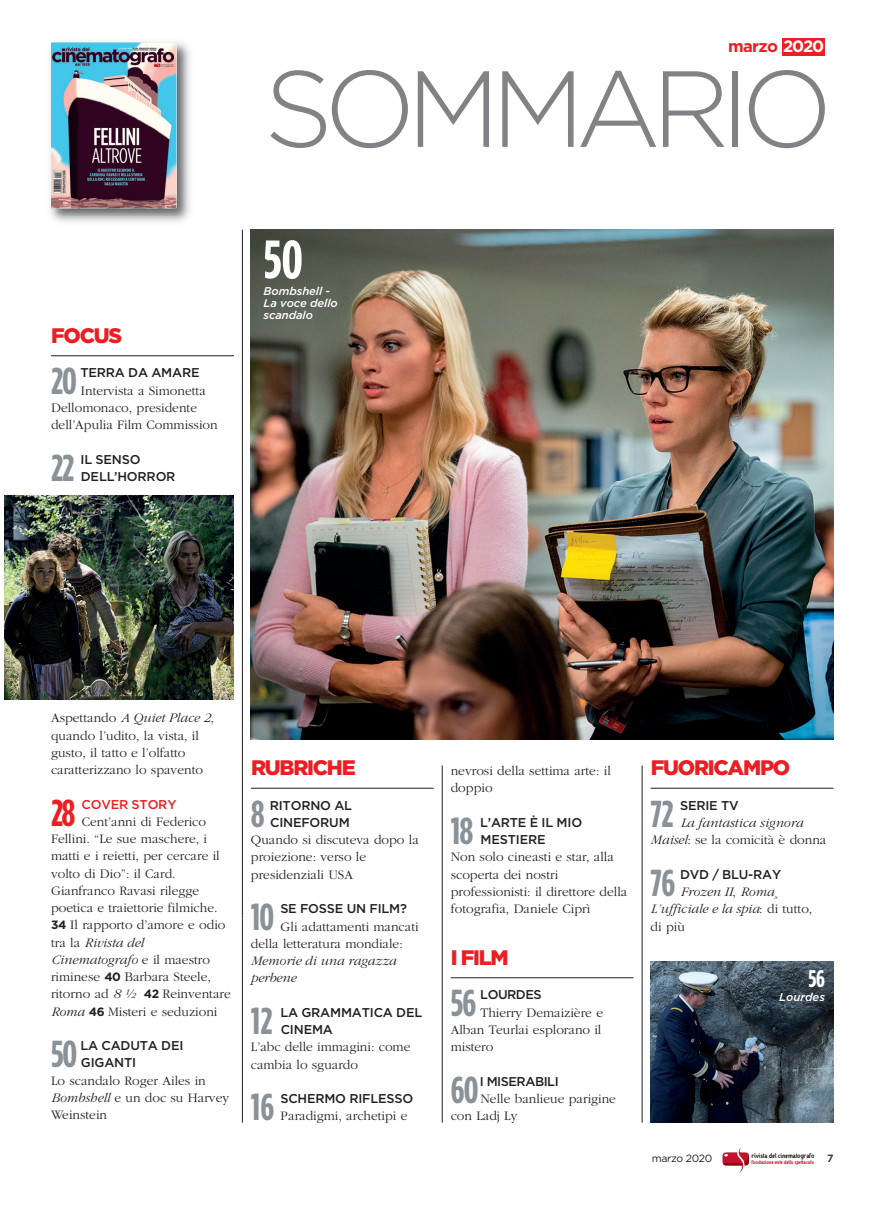
<style>
.page{position:relative;width:893px;height:1212px;background:#fff}
.page>*{position:absolute;margin:0;border:0;box-sizing:border-box;transform-origin:0 0}
.t1{font:300 108px "Gotham";letter-spacing:-.085em;color:#808285}
.t2{font:700 54px "Gotham Condensed";color:#fff}
.t3{font:700 37.5px "Gotham Condensed";letter-spacing:-.025em;color:#8a9297}
.t4{font:700 37.5px "Gotham Condensed";color:#ee1d23}
.t5{font:700 24px "Gotham Condensed";color:#fff}
.t6{font:900 21px "Gotham";letter-spacing:-.06em;color:#ee1d23}
.t7{font:700 16.5px "Gotham";letter-spacing:-.035em;color:#ee1d23}
.t8{font:300 13.5px/17.2px "Garamond";color:#231f20}
.t9{font:italic 300 13.5px/17.2px "Garamond";color:#231f20}
.t10{font:500 12.75px/17.2px "Gotham";letter-spacing:-.015em;color:#231f20}
.t11{font:500 12.75px "Gotham";letter-spacing:-.035em;color:#231f20}
.t12{font:500 12.75px "Gotham";letter-spacing:-.015em;color:#ee1d23}
.t13{font:italic 500 11.25px/12px "Gotham";letter-spacing:-.005em;color:#fff}
.t14{font:10.5px "Gotham";letter-spacing:-.035em;color:#231f20}
.t15{font:500 10.5px "Gotham";color:#231f20}
.t16{font:700 6.75px "DANOISE";letter-spacing:-.05em;color:#231f20}
.t17{font:700 5.25px "DANOISE";letter-spacing:-.045em;color:#c3102e}
.s1{color:#fff}
.s2{font-style:italic}
.s3{font-family:"Gotham";font-weight:700;font-size:12px}
.s4{font-style:normal}
</style>
<div class="page">
<hr style="left:442px;top:765px;width:1px;height:358px;background:#231f20">
<img style="left:251px;top:230px;width:582px;height:510px">
<hr style="left:251px;top:788px;width:183px;height:1px;background:#231f20">
<hr style="left:451px;top:977px;width:183px;height:1px;background:#231f20">
<hr style="left:651px;top:788px;width:182px;height:1px;background:#231f20">
<img style="left:50px;top:42px;width:140px;height:180px">
<img style="left:176px;top:43px;width:1px;height:165px">
<img style="left:51px;top:43px;width:125px;height:165px">
<hr style="left:242px;top:230px;width:1px;height:688px;background:#231f20">
<hr style="left:642px;top:765px;width:1px;height:358px;background:#231f20">
<hr style="left:242px;top:918px;width:1px;height:205px;background:#231f20">
<hr style="left:51px;top:355px;width:183px;height:1px;background:#231f20">
<div style="left:782px;top:38px;width:43px;height:17px;background:#ee1d23"></div>
<img style="left:651px;top:961px;width:182px;height:162px">
<svg style="left:722px;top:1148px;width:27px;height:24px"></svg>
<img style="left:4px;top:495px;width:230px;height:204px">
<h3 class="t6" style="left:51px;top:327px;width:73px">FOCUS</h3>
<p class="t10" style="left:80px;top:365px;width:121px">TERRA DA AMARE</p>
<p class="t8" style="left:51px;top:383px;width:168px;text-indent:30px">Intervista a Simonetta<br>Dellomonaco, presidente dell’Apulia Film Commission</p>
<p class="t10" style="left:80px;top:451px;width:97px">IL SENSO<br>DELL’HORROR</p>
<h3 class="t3" style="left:51px;top:368px;width:27px">20</h3>
<h3 class="t3" style="left:51px;top:454px;width:25px">22</h3>
<p class="t7" style="left:728px;top:40px;width:98px">marzo <span class="s1">2020</span></p>
<h1 class="t1" style="left:264px;top:68px;width:570px">SOMMARIO</h1>
<h2 class="t2" style="left:263px;top:240px;width:41px">50</h2>
<p class="t13" style="left:264px;top:286px;width:76px">Bombshell -<br>La voce dello scandalo</p>
<p class="t8" style="left:51px;top:711px;width:165px">Aspettando <span class="s2">A Quiet Place 2</span>, quando l’udito, la vista, il gusto, il tatto e l’olfatto caratterizzano lo spavento</p>
<p class="t12" style="left:82px;top:799px;width:96px">COVER STORY</p>
<p class="t8" style="left:51px;top:814px;width:181px;text-indent:31px">Cent’anni di Federico<br>Fellini. “Le sue maschere, i matti e i reietti, per cercare il volto di Dio”: il Card.<br>Gianfranco Ravasi rilegge poetica e traiettorie filmiche.<br><span class="s3">34</span> Il rapporto d’amore e odio tra la <span class="s2">Rivista del<br>Cinematografo</span> e il maestro riminese <span class="s3">40</span> Barbara Steele, ritorno ad <span class="s2">8 ½</span> <span class="s3">42</span> Reinventare<br><span class="s2">Roma</span> <span class="s3">46</span> Misteri e seduzioni</p>
<p class="t10" style="left:80px;top:1038px;width:104px">LA CADUTA DEI<br>GIGANTI</p>
<p class="t8" style="left:51px;top:1073px;width:180px">Lo scandalo Roger Ailes in<br><span class="s2">Bombshell</span> e un doc su Harvey<br>Weinstein</p>
<h3 class="t4" style="left:51px;top:799px;width:26px">28</h3>
<h3 class="t3" style="left:51px;top:1041px;width:28px">50</h3>
<h3 class="t6" style="left:251px;top:760px;width:106px">RUBRICHE</h3>
<p class="t10" style="left:270px;top:797px;width:84px">RITORNO AL<br>CINEFORUM</p>
<p class="t8" style="left:251px;top:832px;width:169px">Quando si discuteva dopo la proiezione: verso le presidenziali USA</p>
<p class="t10" style="left:280px;top:901px;width:128px">SE FOSSE UN FILM?</p>
<p class="t8" style="left:251px;top:919px;width:169px;text-indent:30px">Gli adattamenti mancati della letteratura mondiale:</p>
<p class="t9" style="left:251px;top:953px;width:147px">Memorie di una ragazza perbene</p>
<p class="t10" style="left:280px;top:1004px;width:143px">LA GRAMMATICA DEL<br>CINEMA</p>
<p class="t8" style="left:251px;top:1039px;width:161px">L’abc delle immagini: come cambia lo sguardo</p>
<p class="t10" style="left:280px;top:1091px;width:134px">SCHERMO RIFLESSO</p>
<p class="t8" style="left:281px;top:1108px;width:128px">Paradigmi, archetipi e</p>
<h3 class="t3" style="left:251px;top:800px;width:15px">8</h3>
<h3 class="t3" style="left:251px;top:904px;width:25px">10</h3>
<h3 class="t3" style="left:251px;top:1007px;width:23px">12</h3>
<h3 class="t3" style="left:251px;top:1094px;width:25px">16</h3>
<p class="t8" style="left:451px;top:763px;width:162px">nevrosi della settima arte: il doppio</p>
<p class="t10" style="left:480px;top:814px;width:103px">L’ARTE È IL MIO<br>MESTIERE</p>
<p class="t8" style="left:451px;top:849px;width:178px">Non solo cineasti e star, alla scoperta dei nostri professionisti: il direttore della fotografia, Daniele Ciprì</p>
<h3 class="t6" style="left:451px;top:949px;width:59px">I FILM</h3>
<p class="t11" style="left:480px;top:990px;width:63px">LOURDES</p>
<p class="t8" style="left:451px;top:1005px;width:154px;text-indent:30px">Thierry Demaizière e<br>Alban Teurlai esplorano il mistero</p>
<p class="t11" style="left:480px;top:1076px;width:80px">I MISERABILI</p>
<p class="t8" style="left:451px;top:1091px;width:167px;text-indent:30px">Nelle banlieue parigine con Ladj Ly</p>
<h3 class="t3" style="left:451px;top:817px;width:24px">18</h3>
<h3 class="t3" style="left:451px;top:990px;width:27px">56</h3>
<h3 class="t3" style="left:451px;top:1076px;width:29px">60</h3>
<h3 class="t6" style="left:651px;top:760px;width:141px">FUORICAMPO</h3>
<p class="t10" style="left:680px;top:797px;width:60px">SERIE TV</p>
<p class="t9" style="left:651px;top:815px;width:177px;text-align:center">La fantastica signora<br>Maisel<span class="s4">: se la comicità è donna</span></p>
<p class="t10" style="left:680px;top:866px;width:103px">DVD / BLU-RAY</p>
<p class="t9" style="left:651px;top:884px;width:163px;text-indent:30px">Frozen II<span class="s4">,</span> Roma¸<br>L’ufficiale e la spia<span class="s4">: di tutto, di più</span></p>
<h3 class="t3" style="left:651px;top:800px;width:24px">72</h3>
<h3 class="t3" style="left:651px;top:869px;width:26px">76</h3>
<h3 class="t5" style="left:809px;top:969px;width:18px">56</h3>
<p class="t13" style="left:779px;top:992px;width:47px">Lourdes</p>
<p class="t16" style="left:752px;top:1153px;width:64px">rivista del cinematografo</p>
<p class="t17" style="left:752px;top:1160px;width:64px">fondazione ente dello spettacolo</p>
<p class="t14" style="left:652px;top:1154px;width:62px">marzo 2020</p>
<p class="t15" style="left:827px;top:1154px;width:8px">7</p>
</div>
